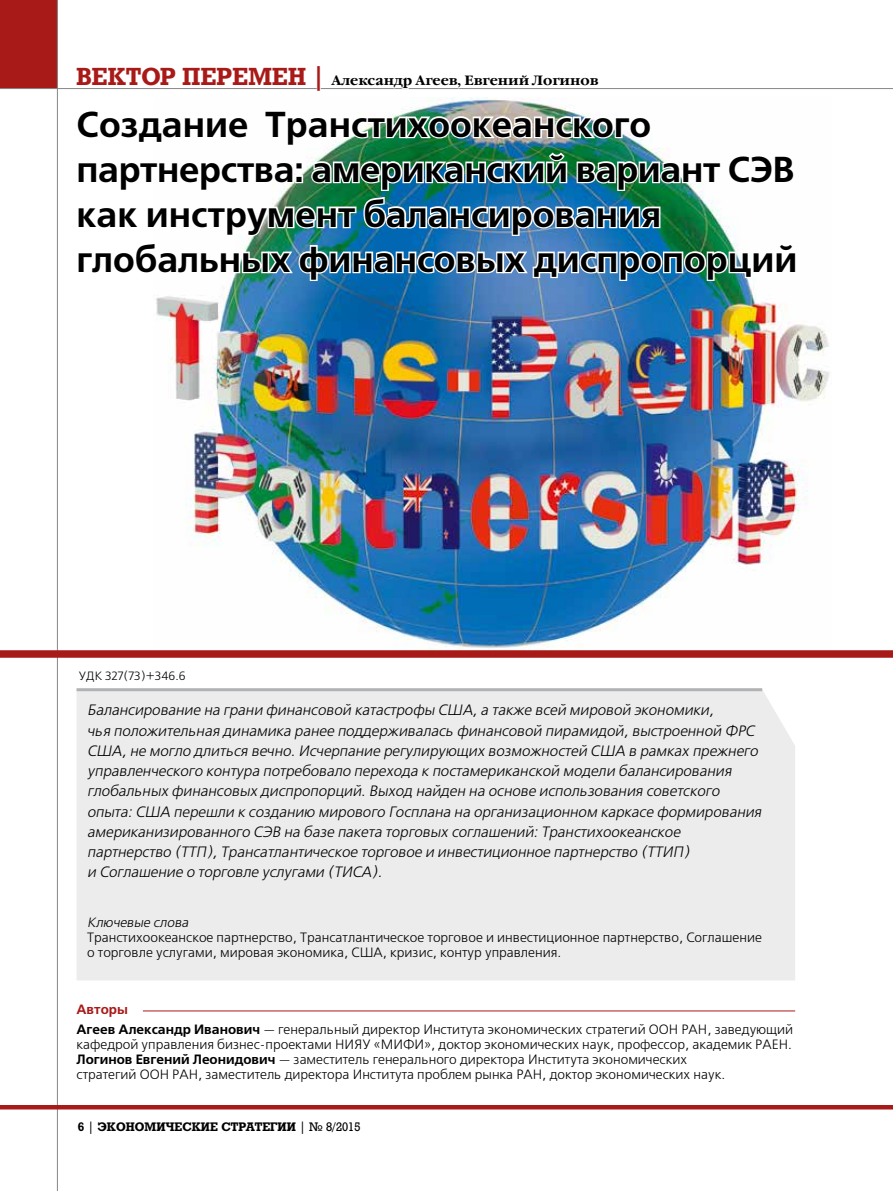
<style>
.page{position:relative;width:893px;height:1191px;background:#fff}
.page>*{position:absolute;margin:0;border:0;box-sizing:border-box;transform-origin:0 0}
.t1{font:700 36px/45px "Free Set C";color:#000}
.t2{font:italic 15px/20.2px "Free Set C";color:#000}
.t3{font:13.5px/15px "Free Set C";color:#000}
.t4{font:700 13.5px "Garamond C";color:#000}
.t5{font:italic 13.5px "Free Set C";color:#000}
.t6{font:700 13.5px "Free Set C";color:#a81a18}
.t7{font:700 12px "Rodeo";color:#000}
.t8{font:12px "Free Set C";color:#000}
.s1{font-family:"Rodeo";font-size:24px;color:#a81a18}
.s2{font-weight:700}
.s3{font-weight:400}
</style>
<div class="page">
<div style="left:0;top:0;width:58px;height:89px;background:#a81a18"></div>
<hr style="left:57px;top:0;width:1px;height:1191px;background:#868786">
<hr style="left:0;top:88px;width:893px;height:1px;background:#868786">
<hr style="left:0;top:1105px;width:893px;height:4px;background:#a81a18">
<img style="left:156px;top:282px;width:674px;height:368px">
<img style="left:230px;top:88px;width:519px;height:194px">
<div style="left:0;top:650px;width:893px;height:8px;background:#a81a18"></div>
<hr style="left:143px;top:1010px;width:652px;height:1px;background:#a81a18">
<div style="left:77px;top:689px;width:718px;height:291px;background:#ececec"></div>
<hr style="left:77px;top:688px;width:685px;height:3px;background:#b1b2b3">
<p class="t4" style="left:77px;top:73px;width:524px"><span class="s1">ВЕКТОР ПЕРЕМЕН |</span> Александр Агеев, Евгений Логинов</p>
<h1 class="t1" style="left:77px;top:103px;width:722px">Создание Транстихоокеанского партнерства: американский вариант СЭВ как инструмент балансирования глобальных финансовых диспропорций</h1>
<p class="t8" style="left:79px;top:670px;width:108px">УДК 327(73)+346.6</p>
<p class="t2" style="left:87px;top:701px;width:679px">Балансирование на грани финансовой катастрофы США,а также всей мировой экономики,<br>чья положительная динамика ранее поддерживалась финансовой пирамидой,выстроенной ФРС США,не могло длиться вечно.Исчерпание регулирующих возможностей США в рамках прежнего управленческого контура потребовало перехода к постамериканской модели балансирования глобальных финансовых диспропорций.Выход найден на основе использования советского опыта:США перешли к созданию мирового Госплана на организационном каркасе формирования американизированного СЭВ на базе пакета торговых соглашений:Транстихоокеанское партнерство (ТТП),Трансатлантическое торговое и инвестиционное партнерство (ТТИП)<br>и Соглашение о торговле услугами (ТИСА).</p>
<p class="t5" style="left:87px;top:915px;width:106px">Ключевые слова</p>
<p class="t3" style="left:87px;top:931px;width:676px">Транстихоокеанское партнерство, Трансатлантическое торговое и инвестиционное партнерство, Соглашение о торговле услугами, мировая экономика, США, кризис, контур управления.</p>
<p class="t6" style="left:77px;top:1001px;width:53px">Авторы</p>
<p class="t3" style="left:77px;top:1022px;width:718px"><span class="s2">Агеев Александр Иванович</span> <sub>—</sub> генеральный директор Института экономических стратегий ООН РАН, заведующий кафедрой управления бизнес-проектами НИЯУ «МИФИ», доктор экономических наук, профессор, академик РАЕН.<br><span class="s2">Логинов Евгений Леонидович</span> <sub>—</sub> заместитель генерального директора Института экономических<br>стратегий ООН РАН, заместитель директора Института проблем рынка РАН, доктор экономических наук.</p>
<p class="t7" style="left:78px;top:1119px;width:284px">6 <span class="s3">|</span> ЭКОНОМИЧЕСКИЕ СТРАТЕГИИ <span class="s3">| № 8/2015</span></p>
</div>
